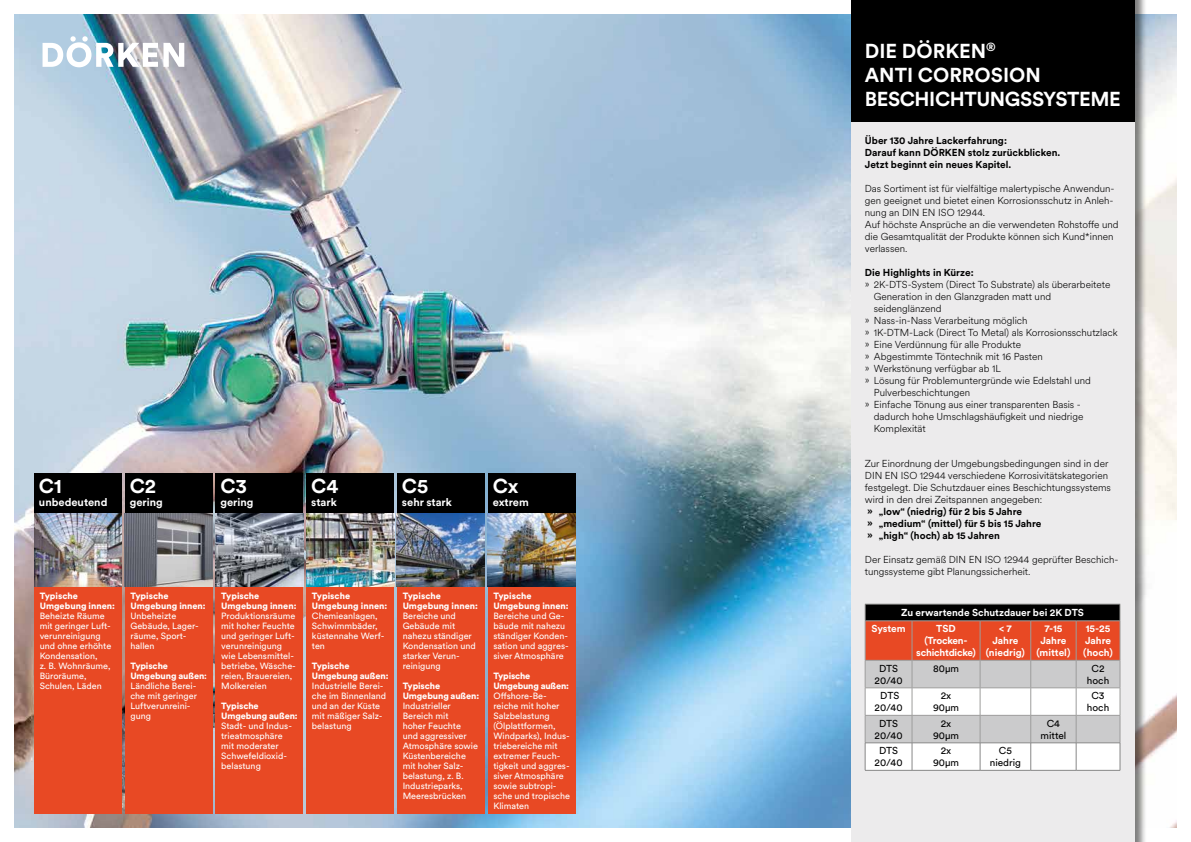
<style>
.page{position:relative;width:1191px;height:842px;background:#fff}
.page>*{position:absolute;margin:0;border:0;box-sizing:border-box;transform-origin:0 0}
.t1{font:700 20px/24px "Circular XX";letter-spacing:-.02em;color:#fff}
.t2{font:700 20px "Circular XX";color:#fff}
.t3{font:700 11px "Circular XX";color:#fff}
.t4{font:300 10px/12px "Circular XX";color:#000}
.t5{font:700 10px/12px "Circular XX";color:#000}
.t6{font:700 10px/12px "Circular XX";color:#fff}
.t7{font:10px/12px "Circular XX";color:#000;text-align:center}
.t8{font:700 10px/12px "Circular XX";letter-spacing:-.02em;color:#fff;text-align:center}
.t9{font:9px/10px "Circular XX";color:#fff}
.t10{font:900 9px/10px "Circular XX";color:#fff}
.t11{font:900 9px/10px "Circular XX";letter-spacing:-.02em;color:#fff}
.s1{font-weight:900}
.s2{font-weight:700}
</style>
<div class="page">
<img style="left:14px;top:14px;width:1162px;height:814px">
<div style="left:851px;top:0;width:295px;height:842px;background:#000;opacity:.5"></div>
<div style="left:850px;top:0;width:284px;height:842px;background:#ecebec"></div>
<div style="left:850px;top:0;width:284px;height:122px;background:#000"></div>
<svg style="left:43px;top:36px;width:141px;height:31px"></svg>
<div style="left:34px;top:473px;width:88px;height:40px;background:#000"></div>
<div style="left:125px;top:473px;width:88px;height:40px;background:#000"></div>
<div style="left:215px;top:473px;width:88px;height:40px;background:#000"></div>
<div style="left:306px;top:473px;width:88px;height:40px;background:#000"></div>
<div style="left:397px;top:473px;width:88px;height:40px;background:#000"></div>
<div style="left:34px;top:587px;width:88px;height:226px;background:#e84924"></div>
<div style="left:125px;top:587px;width:88px;height:226px;background:#e84924"></div>
<div style="left:215px;top:587px;width:88px;height:226px;background:#e84924"></div>
<div style="left:306px;top:587px;width:88px;height:226px;background:#e84924"></div>
<div style="left:397px;top:587px;width:88px;height:226px;background:#e84924"></div>
<img style="left:34px;top:513px;width:88px;height:74px">
<img style="left:125px;top:513px;width:88px;height:74px">
<img style="left:215px;top:513px;width:88px;height:74px">
<img style="left:306px;top:513px;width:88px;height:74px">
<img style="left:397px;top:513px;width:88px;height:74px">
<svg style="left:865px;top:604px;width:255px;height:166px;background:#caa79f"></svg>
<hr style="left:865px;top:770px;width:47px;height:1px;background:#878787">
<hr style="left:912px;top:770px;width:68px;height:1px;background:#878787">
<hr style="left:980px;top:770px;width:50px;height:1px;background:#878787">
<hr style="left:1030px;top:770px;width:46px;height:1px;background:#878787">
<hr style="left:1076px;top:770px;width:44px;height:1px;background:#878787">
<div style="left:488px;top:473px;width:87px;height:40px;background:#000"></div>
<div style="left:488px;top:587px;width:87px;height:226px;background:#e84924"></div>
<img style="left:488px;top:513px;width:87px;height:74px">
<h1 class="t2" style="left:39px;top:472px;width:24px">C1</h1>
<p class="t3" style="left:39px;top:494px;width:70px">unbedeutend</p>
<h1 class="t2" style="left:130px;top:472px;width:28px">C2</h1>
<p class="t3" style="left:130px;top:494px;width:35px">gering</p>
<h1 class="t2" style="left:220px;top:472px;width:28px">C3</h1>
<p class="t3" style="left:220px;top:494px;width:35px">gering</p>
<h1 class="t2" style="left:311px;top:472px;width:29px">C4</h1>
<p class="t3" style="left:311px;top:494px;width:27px">stark</p>
<h1 class="t2" style="left:402px;top:472px;width:28px">C5</h1>
<p class="t3" style="left:402px;top:494px;width:52px">sehr stark</p>
<h1 class="t2" style="left:493px;top:472px;width:27px">Cx</h1>
<p class="t3" style="left:493px;top:494px;width:38px">extrem</p>
<p class="t10" style="left:40px;top:590px;width:77px">Typische<br>Umgebung innen:</p>
<p class="t9" style="left:40px;top:610px;width:73px">Beheizte Räume mit geringer Luft&shy;verunreinigung und ohne erhöhte<br>Kondensation,<br>z. B. Wohnräume,<br>Büroräume,<br>Schulen, Läden</p>
<p class="t10" style="left:130px;top:590px;width:77px">Typische<br>Umgebung innen:</p>
<p class="t9" style="left:130px;top:610px;width:70px">Unbeheizte<br>Gebäude, Lager&shy;räume, Sport&shy;hallen</p>
<p class="t9" style="left:130px;top:660px;width:78px"><span class="s1">Typische<br>Umgebung außen</span><span class="s2">:<br></span>Ländliche Berei&shy;che mit geringer<br>Luftverunreini&shy;gung</p>
<p class="t10" style="left:221px;top:590px;width:77px">Typische<br>Umgebung innen:</p>
<p class="t9" style="left:221px;top:610px;width:76px">Produktionsräume mit hoher Feuchte und geringer Luft&shy;verunreinigung wie Lebensmittel&shy;betriebe, Wäsche&shy;reien, Brauereien,<br>Molkereien</p>
<p class="t10" style="left:221px;top:700px;width:78px">Typische<br>Umgebung außen:</p>
<p class="t9" style="left:221px;top:720px;width:72px">Stadt- und Indus&shy;trieatmosphäre mit moderater<br>Schwefeldioxid&shy;belastung</p>
<p class="t10" style="left:312px;top:590px;width:77px">Typische<br>Umgebung innen:</p>
<p class="t9" style="left:312px;top:610px;width:74px">Chemieanlagen,<br>Schwimmbäder, küstennahe Werf&shy;ten</p>
<p class="t10" style="left:312px;top:660px;width:78px">Typische<br>Umgebung außen:</p>
<p class="t9" style="left:312px;top:680px;width:76px">Industrielle Berei&shy;che im Binnenland und an der Küste mit mäßiger Salz&shy;belastung</p>
<p class="t10" style="left:403px;top:590px;width:77px">Typische<br>Umgebung innen:</p>
<p class="t9" style="left:403px;top:610px;width:75px">Bereiche und<br>Gebäude mit nahezu ständiger<br>Kondensation und starker Verun&shy;reinigung</p>
<p class="t10" style="left:403px;top:680px;width:78px">Typische<br>Umgebung außen:</p>
<p class="t9" style="left:403px;top:700px;width:77px">Industrieller<br>Bereich mit<br>hoher Feuchte und aggressiver<br>Atmosphäre sowie<br>Küstenbereiche mit hoher Salz&shy;belastung, z. B.<br>Industrieparks,<br>Meeresbrücken</p>
<p class="t10" style="left:493px;top:590px;width:77px">Typische<br>Umgebung innen:</p>
<p class="t9" style="left:493px;top:610px;width:77px">Bereiche und Ge&shy;bäude mit nahezu ständiger Konden&shy;sation und aggres&shy;siver Atmosphäre</p>
<p class="t11" style="left:493px;top:670px;width:77px">Typische<br>Umgebung außen:</p>
<p class="t9" style="left:493px;top:690px;width:78px">Offshore-Be&shy;reiche mit hoher<br>Salzbelastung (Ölplattformen,<br>Windparks), Indus&shy;triebereiche mit extremer Feuch&shy;tigkeit und aggres&shy;siver Atmosphäre sowie subtropi&shy;sche und tropische<br>Klimaten</p>
<h1 class="t1" style="left:865px;top:38px;width:257px">DIE DÖRKEN<sup>®<br></sup>ANTI CORROSION<br>BESCHICHTUNGSSYSTEME</h1>
<p class="t5" style="left:865px;top:134px;width:197px">Über 130 Jahre Lackerfahrung:<br>Darauf kann DÖRKEN stolz zurückblicken.<br>Jetzt beginnt ein neues Kapitel.</p>
<p class="t4" style="left:865px;top:182px;width:255px">Das Sortiment ist für vielfältige malertypische Anwendun&shy;gen geeignet und bietet einen Korrosionsschutz in Anleh&shy;nung an DIN EN ISO 12944.<br>Auf höchste Ansprüche an die verwendeten Rohstoffe und die Gesamtqualität der Produkte können sich Kund*innen verlassen.</p>
<p class="t5" style="left:865px;top:266px;width:110px">Die Highlights in Kürze:</p>
<p class="t4" style="left:865px;top:278px;width:247px">» 2K-DTS-System (Direct To Substrate) als überarbeitete</p>
<p class="t4" style="left:874px;top:290px;width:179px">Generation in den Glanzgraden matt und</p>
<p class="t4" style="left:874px;top:302px;width:69px">seidenglänzend</p>
<p class="t4" style="left:865px;top:314px;width:164px">» Nass-in-Nass Verarbeitung möglich</p>
<p class="t4" style="left:865px;top:326px;width:254px">» 1K-DTM-Lack (Direct To Metal) als Korrosionsschutzlack</p>
<p class="t4" style="left:865px;top:338px;width:158px">» Eine Verdünnung für alle Produkte</p>
<p class="t4" style="left:865px;top:350px;width:179px">» Abgestimmte Töntechnik mit 16 Pasten</p>
<p class="t4" style="left:865px;top:362px;width:137px">» Werkstönung verfügbar ab 1L</p>
<p class="t4" style="left:865px;top:374px;width:227px">» Lösung für Problemuntergründe wie Edelstahl und</p>
<p class="t4" style="left:874px;top:386px;width:98px">Pulverbeschichtungen</p>
<p class="t4" style="left:865px;top:398px;width:218px">» Einfache Tönung aus einer transparenten Basis -</p>
<p class="t4" style="left:874px;top:410px;width:211px">dadurch hohe Umschlagshäufigkeit und niedrige</p>
<p class="t4" style="left:874px;top:422px;width:53px">Komplexität</p>
<p class="t4" style="left:865px;top:458px;width:247px">Zur Einordnung der Umgebungsbedingungen sind in der DIN EN ISO 12944 verschiedene Korrosivitätskategorien festgelegt. Die Schutzdauer eines Beschichtungssystems wird in den drei Zeitspannen angegeben:</p>
<p class="t5" style="left:867px;top:506px;width:176px">» „low“ (niedrig) für 2 bis 5 Jahre<br>» „medium“ (mittel) für 5 bis 15 Jahre » „high“ (hoch) ab 15 Jahren</p>
<p class="t4" style="left:865px;top:554px;width:255px">Der Einsatz gemäß DIN EN ISO 12944 geprüfter Beschich&shy;tungssysteme gibt Planungssicherheit.</p>
<p class="t6" style="left:871px;top:603px;width:214px;line-height:16.7px;text-indent:30px">Zu erwartende Schutzdauer bei 2K DTS<br>System</p>
<p class="t8" style="left:916px;top:622px;width:61px">TSD (Trocken&shy;schichtdicke)</p>
<p class="t6" style="left:986px;top:622px;width:41px;text-align:center">&lt; 7<br>Jahre (niedrig)</p>
<p class="t6" style="left:1036px;top:622px;width:35px;text-align:center">7-15<br>Jahre (mittel)</p>
<p class="t6" style="left:1083px;top:622px;width:31px">15-25<br>Jahre (hoch)</p>
<p class="t7" style="left:874px;top:662px;width:30px">DTS<br>20/40</p>
<p class="t7" style="left:933px;top:662px;width:27px">80μm</p>
<p class="t7" style="left:1086px;top:662px;width:24px">C2 hoch</p>
<p class="t7" style="left:874px;top:689px;width:30px">DTS<br>20/40</p>
<p class="t7" style="left:933px;top:689px;width:28px">2x<br>90μm</p>
<p class="t7" style="left:1086px;top:689px;width:24px">C3 hoch</p>
<p class="t7" style="left:874px;top:717px;width:30px">DTS<br>20/40</p>
<p class="t7" style="left:933px;top:717px;width:28px">2x<br>90μm</p>
<p class="t7" style="left:1040px;top:717px;width:27px">C4 mittel</p>
<p class="t7" style="left:874px;top:744px;width:30px">DTS<br>20/40</p>
<p class="t7" style="left:933px;top:744px;width:28px">2x<br>90μm</p>
<p class="t7" style="left:989px;top:744px;width:33px">C5 niedrig</p>
</div>
